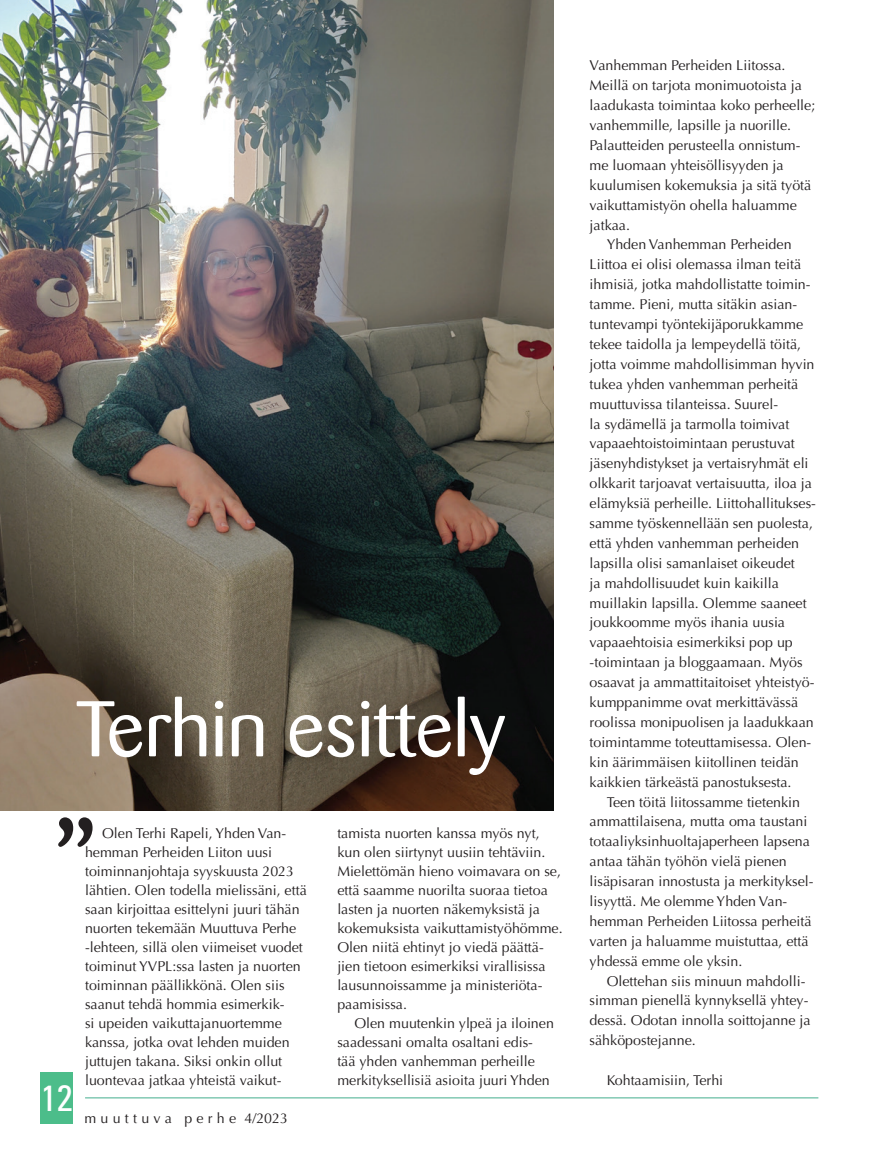
<style>
.page{position:relative;width:893px;height:1149px;background:#fff}
.page>*{position:absolute;margin:0;border:0;box-sizing:border-box;transform-origin:0 0}
.t1{font:130.5px "Barmeno";color:#231f20}
.t2{font:78px "Barmeno";color:#fff}
.t3{font:condensed 36px "Univers";color:#fff}
.t4{font:14.25px/18.9px "Optima";color:#231f20}
.t5{font:14.25px "Optima";letter-spacing:.3em;color:#231f20}
</style>
<div class="page">
<div style="left:40px;top:1071px;width:33px;height:52px;background:#4cbd8a"></div>
<hr style="left:84px;top:1095px;width:737px;height:3px;background:#231f20;opacity:.08">
<img style="left:0;top:0;width:554px;height:810px">
<h2 class="t2" style="left:76px;top:684px;width:431px">Terhin esittely</h2>
<h1 class="t1" style="left:50px;top:793px;width:53px">”</h1>
<p class="t4" style="left:85px;top:824px;width:223px;text-indent:17px">Olen Terhi Rapeli, Yhden Van&shy;hemman Perheiden Liiton uusi toiminnanjohtaja syyskuusta 2023 lähtien. Olen todella mielissäni, että saan kirjoittaa esittelyni juuri tähän nuorten tekemään Muuttuva Perhe -lehteen, sillä olen viimeiset vuodet toiminut YVPL:ssa lasten ja nuorten toiminnan päällikkönä. Olen siis saanut tehdä hommia esimerkik-<br>si upeiden vaikuttajanuortemme kanssa, jotka ovat lehden muiden juttujen takana. Siksi onkin ollut luontevaa jatkaa yhteistä vaikut-</p>
<p class="t4" style="left:337px;top:824px;width:227px">tamista nuorten kanssa myös nyt, kun olen siirtynyt uusiin tehtäviin.<br>Mielettömän hieno voimavara on se, että saamme nuorilta suoraa tietoa lasten ja nuorten näkemyksistä ja kokemuksista vaikuttamistyöhömme.<br>Olen niitä ehtinyt jo viedä päättä&shy;jien tietoon esimerkiksi virallisissa lausunnoissamme ja ministeriöta&shy;paamisissa.</p>
<p class="t4" style="left:337px;top:1013px;width:218px;text-indent:17px">Olen muutenkin ylpeä ja iloinen saadessani omalta osaltani edis&shy;tää yhden vanhemman perheille merkityksellisiä asioita juuri Yhden</p>
<h3 class="t3" style="left:41px;top:1074px;width:33px">12</h3>
<p class="t5" style="left:84px;top:1109px;width:205px">muuttuva perhe 4/2023</p>
<p class="t4" style="left:590px;top:56px;width:197px">Vanhemman Perheiden Liitossa.</p>
<p class="t4" style="left:590px;top:76px;width:214px">Meillä on tarjota monimuotoista ja</p>
<p class="t4" style="left:590px;top:96px;width:227px">laadukasta toimintaa koko perheelle;</p>
<p class="t4" style="left:590px;top:116px;width:203px">vanhemmille, lapsille ja nuorille.</p>
<p class="t4" style="left:590px;top:136px;width:212px">Palautteiden perusteella onnistum-</p>
<p class="t4" style="left:590px;top:156px;width:196px">me luomaan yhteisöllisyyden ja</p>
<p class="t4" style="left:590px;top:176px;width:223px">kuulumisen kokemuksia ja sitä työtä</p>
<p class="t4" style="left:590px;top:195px;width:209px">vaikuttamistyön ohella haluamme</p>
<p class="t4" style="left:590px;top:215px;width:42px">jatkaa.</p>
<p class="t4" style="left:607px;top:235px;width:186px">Yhden Vanhemman Perheiden</p>
<p class="t4" style="left:590px;top:255px;width:213px">Liittoa ei olisi olemassa ilman teitä</p>
<p class="t4" style="left:590px;top:275px;width:222px">ihmisiä, jotka mahdollistatte toimin-</p>
<p class="t4" style="left:590px;top:295px;width:209px">tamme. Pieni, mutta sitäkin asian-</p>
<p class="t4" style="left:590px;top:315px;width:215px">tuntevampi työntekijäporukkamme</p>
<p class="t4" style="left:590px;top:335px;width:213px">tekee taidolla ja lempeydellä töitä,</p>
<p class="t4" style="left:590px;top:354px;width:226px">jotta voimme mahdollisimman hyvin</p>
<p class="t4" style="left:590px;top:374px;width:210px">tukea yhden vanhemman perheitä</p>
<p class="t4" style="left:590px;top:394px;width:190px">muuttuvissa tilanteissa. Suurel-</p>
<p class="t4" style="left:590px;top:414px;width:201px">la sydämellä ja tarmolla toimivat</p>
<p class="t4" style="left:590px;top:434px;width:207px">vapaaehtoistoimintaan perustuvat</p>
<p class="t4" style="left:590px;top:454px;width:220px">jäsenyhdistykset ja vertaisryhmät eli</p>
<p class="t4" style="left:590px;top:474px;width:224px">olkkarit tarjoavat vertaisuutta, iloa ja</p>
<p class="t4" style="left:590px;top:494px;width:228px">elämyksiä perheille. Liittohallitukses-</p>
<p class="t4" style="left:590px;top:513px;width:225px">samme työskennellään sen puolesta,</p>
<p class="t4" style="left:590px;top:533px;width:211px">että yhden vanhemman perheiden</p>
<p class="t4" style="left:590px;top:553px;width:207px">lapsilla olisi samanlaiset oikeudet</p>
<p class="t4" style="left:590px;top:573px;width:191px">ja mahdollisuudet kuin kaikilla</p>
<p class="t4" style="left:590px;top:593px;width:218px">muillakin lapsilla. Olemme saaneet</p>
<p class="t4" style="left:590px;top:613px;width:197px">joukkoomme myös ihania uusia</p>
<p class="t4" style="left:590px;top:633px;width:205px">vapaaehtoisia esimerkiksi pop up</p>
<p class="t4" style="left:590px;top:653px;width:215px">-toimintaan ja bloggaamaan. Myös</p>
<p class="t4" style="left:590px;top:673px;width:226px">osaavat ja ammattitaitoiset yhteistyö-</p>
<p class="t4" style="left:590px;top:692px;width:210px">kumppanimme ovat merkittävässä</p>
<p class="t4" style="left:590px;top:712px;width:226px">roolissa monipuolisen ja laadukkaan</p>
<p class="t4" style="left:590px;top:732px;width:223px">toimintamme toteuttamisessa. Olen-</p>
<p class="t4" style="left:590px;top:752px;width:211px">kin äärimmäisen kiitollinen teidän</p>
<p class="t4" style="left:590px;top:772px;width:203px">kaikkien tärkeästä panostuksesta.</p>
<p class="t4" style="left:607px;top:792px;width:195px">Teen töitä liitossamme tietenkin</p>
<p class="t4" style="left:590px;top:812px;width:219px">ammattilaisena, mutta oma taustani</p>
<p class="t4" style="left:590px;top:832px;width:222px">totaaliyksinhuoltajaperheen lapsena</p>
<p class="t4" style="left:590px;top:851px;width:199px">antaa tähän työhön vielä pienen</p>
<p class="t4" style="left:590px;top:871px;width:225px">lisäpisaran innostusta ja merkityksel-</p>
<p class="t4" style="left:590px;top:891px;width:199px">lisyyttä. Me olemme Yhden Van-</p>
<p class="t4" style="left:590px;top:911px;width:223px">hemman Perheiden Liitossa perheitä</p>
<p class="t4" style="left:590px;top:931px;width:221px">varten ja haluamme muistuttaa, että</p>
<p class="t4" style="left:590px;top:951px;width:154px">yhdessä emme ole yksin.</p>
<p class="t4" style="left:607px;top:971px;width:200px">Olettehan siis minuun mahdolli-</p>
<p class="t4" style="left:590px;top:991px;width:220px">simman pienellä kynnyksellä yhtey-</p>
<p class="t4" style="left:590px;top:1010px;width:222px">dessä. Odotan innolla soittojanne ja</p>
<p class="t4" style="left:590px;top:1030px;width:108px">sähköpostejanne.</p>
<p class="t4" style="left:607px;top:1070px;width:118px">Kohtaamisiin, Terhi</p>
</div>
